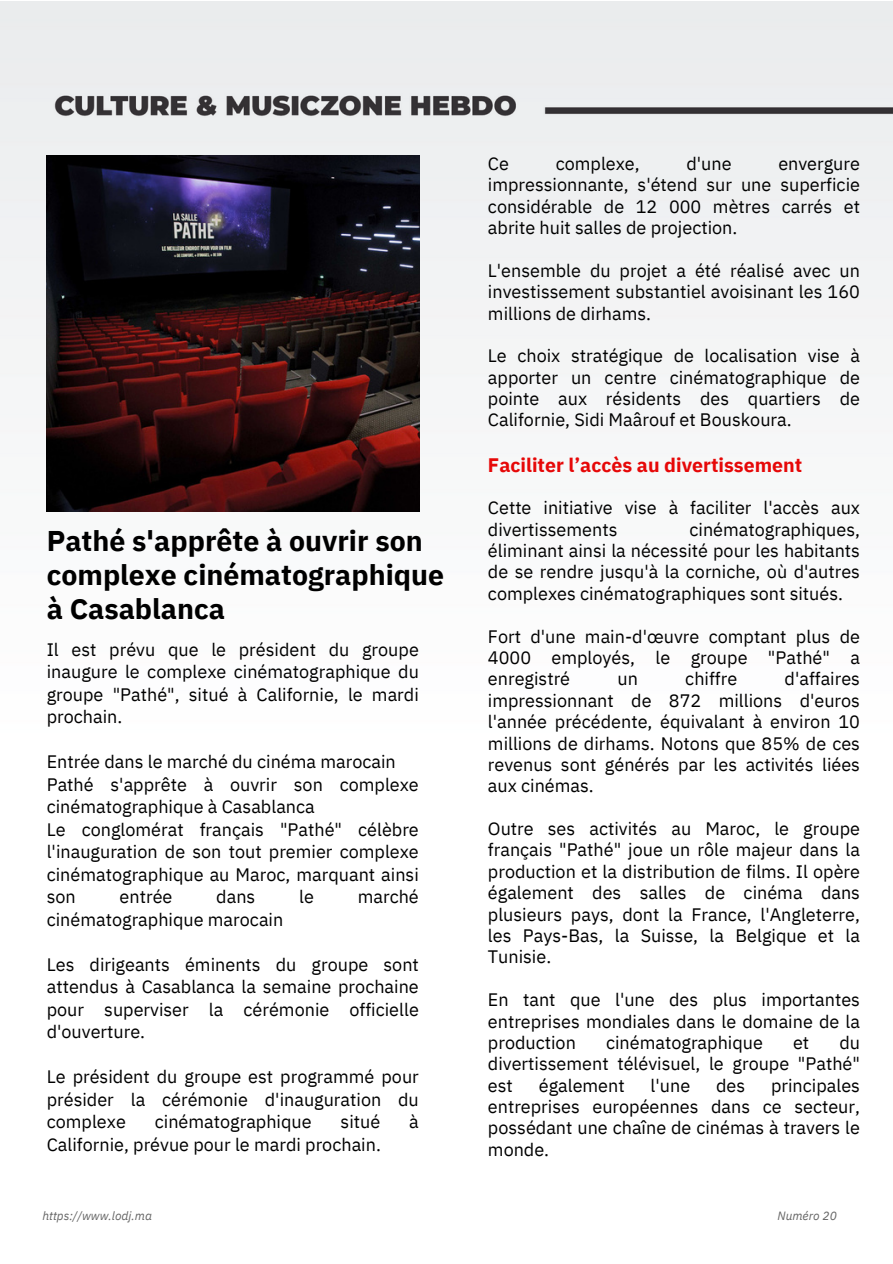
<style>
.page{position:relative;width:893px;height:1264px;background:#fff}
.page>*{position:absolute;margin:0;border:0;box-sizing:border-box;transform-origin:0 0}
.t1{font:700 28.5px/33.8px "IBM Plex Sans";color:#000}
.t2{font:700 19.5px "IBM Plex Sans";color:#e60808}
.t3{font:18px/21.3px "IBM Plex Sans";color:#000;text-align:justify}
.t4{font:italic 12px "IBM Plex Sans";color:#646464}
</style>
<div class="page">
<div style="left:0;top:2px;width:892px;height:510px;background:#eff0f2"></div>
<img style="left:47px;top:155px;width:372px;height:356px">
<p class="t1" style="left:47px;top:523px;width:399px">Pathé s'apprête à ouvrir son complexe cinématographique</p>
<p class="t1" style="left:47px;top:591px;width:180px">à Casablanca</p>
<p class="t3" style="left:47px;top:637px;width:373px;line-height:22.5px">Il est prévu que le président du groupe inaugure le complexe cinématographique du groupe "Pathé", situé à Californie, le mardi prochain.</p>
<p class="t3" style="left:47px;top:750px;width:350px">Entrée dans le marché du cinéma marocain</p>
<p class="t3" style="left:47px;top:772px;width:373px;line-height:22.5px">Pathé s'apprête à ouvrir son complexe cinématographique à Casablanca</p>
<p class="t3" style="left:47px;top:817px;width:373px;line-height:22.5px">Le conglomérat français "Pathé" célèbre l'inauguration de son tout premier complexe cinématographique au Maroc, marquant ainsi son</p>
<p class="t3" style="left:120px;top:885px;width:54px">entrée</p>
<p class="t3" style="left:216px;top:885px;width:41px">dans</p>
<p class="t3" style="left:299px;top:885px;width:16px">le</p>
<p class="t3" style="left:358px;top:885px;width:63px">marché</p>
<p class="t3" style="left:47px;top:908px;width:238px">cinématographique marocain</p>
<p class="t3" style="left:47px;top:952px;width:373px;line-height:22.5px">Les dirigeants éminents du groupe sont attendus à Casablanca la semaine prochaine pour superviser la cérémonie officielle d'ouverture.</p>
<p class="t3" style="left:47px;top:1065px;width:373px;line-height:22.5px">Le président du groupe est programmé pour présider la cérémonie d'inauguration du complexe</p>
<p class="t3" style="left:155px;top:1110px;width:158px">cinématographique</p>
<p class="t3" style="left:340px;top:1110px;width:41px">situé</p>
<p class="t3" style="left:409px;top:1110px;width:11px">à</p>
<p class="t3" style="left:47px;top:1133px;width:335px">Californie, prévue pour le mardi prochain.</p>
<p class="t3" style="left:488px;top:152px;width:23px">Ce</p>
<p class="t3" style="left:555px;top:152px;width:85px">complexe,</p>
<p class="t3" style="left:686px;top:152px;width:47px">d'une</p>
<p class="t3" style="left:488px;top:152px;width:373px;text-indent:290px">envergure impressionnante, s'étend sur une superficie considérable de 12 000 mètres carrés et abrite huit salles de projection.</p>
<p class="t3" style="left:488px;top:259px;width:373px">L'ensemble du projet a été réalisé avec un investissement substantiel avoisinant les 160 millions de dirhams.</p>
<p class="t3" style="left:488px;top:345px;width:373px">Le choix stratégique de localisation vise à apporter un centre cinématographique de pointe aux résidents des quartiers de Californie, Sidi Maârouf et Bouskoura.</p>
<p class="t2" style="left:488px;top:451px;width:316px">Faciliter l’accès au divertissement</p>
<p class="t3" style="left:488px;top:497px;width:373px">Cette initiative vise à faciliter l'accès aux divertissements</p>
<p class="t3" style="left:488px;top:518px;width:373px;text-indent:201px">cinématographiques, éliminant ainsi la nécessité pour les habitants de se rendre jusqu'à la corniche, où d'autres complexes cinématographiques sont situés.</p>
<p class="t3" style="left:488px;top:625px;width:373px">Fort d'une main-d'œuvre comptant plus de 4000 employés, le groupe "Pathé" a enregistré</p>
<p class="t3" style="left:488px;top:668px;width:373px;text-indent:296px">d'affaires impressionnant de 872 millions d'euros l'année précédente, équivalant à environ 10 millions de dirhams. Notons que 85% de ces revenus sont générés par les activités liées aux cinémas.</p>
<p class="t3" style="left:488px;top:817px;width:373px">Outre ses activités au Maroc, le groupe français "Pathé" joue un rôle majeur dans la production et la distribution de films. Il opère également des salles de cinéma dans plusieurs pays, dont la France, l'Angleterre, les Pays-Bas, la Suisse, la Belgique et la Tunisie.</p>
<p class="t3" style="left:488px;top:988px;width:373px">En tant que l'une des plus importantes entreprises mondiales dans le domaine de la production</p>
<p class="t3" style="left:617px;top:668px;width:22px">un</p>
<p class="t3" style="left:685px;top:668px;width:53px">chiffre</p>
<p class="t3" style="left:606px;top:1031px;width:158px">cinématographique</p>
<p class="t3" style="left:793px;top:1031px;width:18px">et</p>
<p class="t3" style="left:488px;top:1031px;width:373px;text-indent:351px">du divertissement télévisuel, le groupe "Pathé" est</p>
<p class="t3" style="left:538px;top:1074px;width:87px">également</p>
<p class="t3" style="left:650px;top:1074px;width:41px">l'une</p>
<p class="t3" style="left:716px;top:1074px;width:31px">des</p>
<p class="t3" style="left:488px;top:1074px;width:373px;text-indent:283px">principales entreprises européennes dans ce secteur, possédant une chaîne de cinémas à travers le monde.</p>
<p class="t4" style="left:42px;top:1207px;width:111px">https://www.lodj.ma</p>
<p class="t4" style="left:777px;top:1207px;width:61px">Numéro 20</p>
</div>
